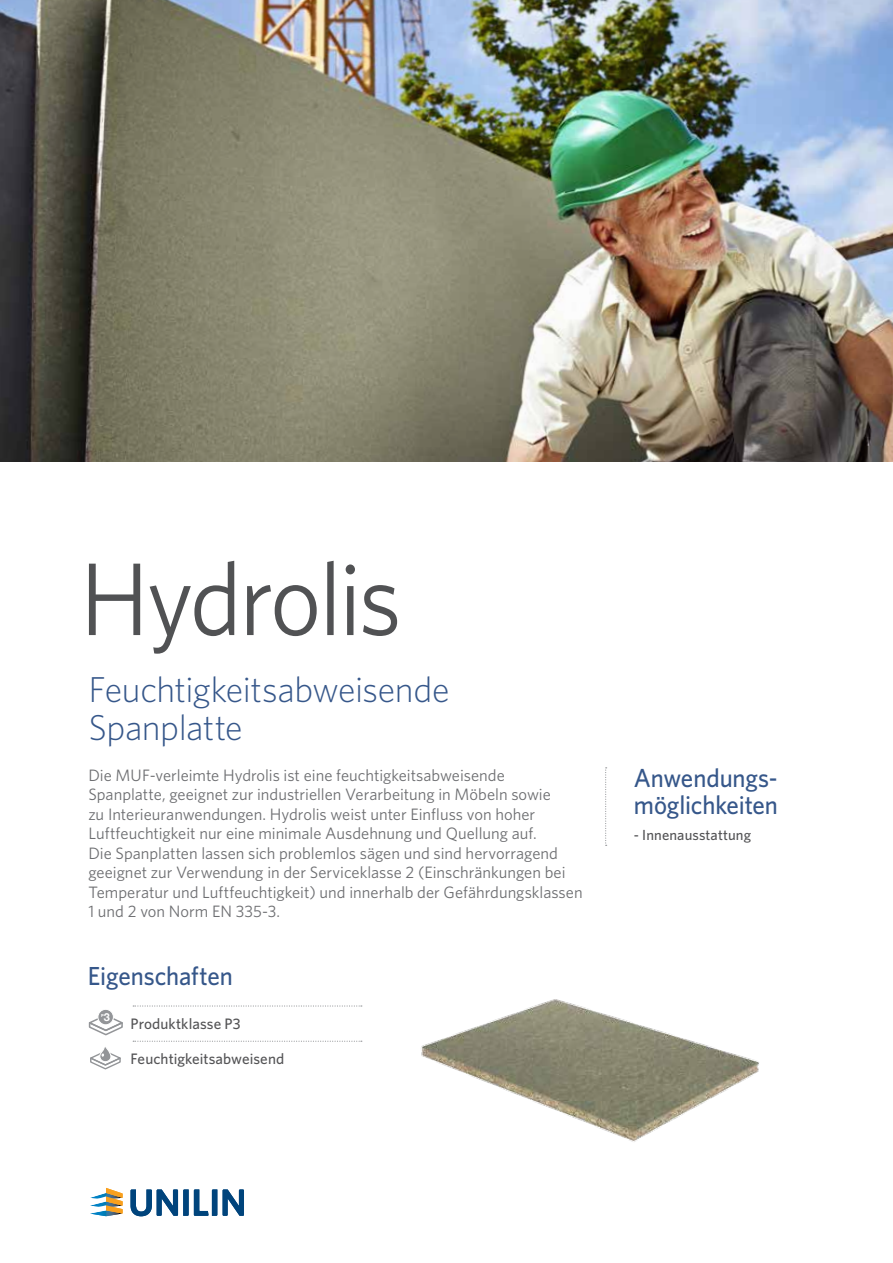
<style>
.page{position:relative;width:893px;height:1263px;background:#fff}
.page>*{position:absolute;margin:0;border:0;box-sizing:border-box;transform-origin:0 0}
.t1{font:103.5px "Whitney";letter-spacing:-.03em;color:#515254;scale:.95 1}
.t2{font:300 36px/37.5px "Whitney";letter-spacing:-.01em;color:#36578a}
.t3{font:500 26.1px/27px "Whitney";letter-spacing:-.005em;color:#36578a;scale:.95 1}
.t4{font:16.5px/19.5px "Whitney";color:#6d6e71}
.t5{font:500 15.15px "Whitney";letter-spacing:.005em;color:#545456}
.t6{font:500 14.55px "Whitney";letter-spacing:.005em;color:#545456}
.t7{font:700 10.95px "Helvetica Neue";color:#fff}
.t8{font:700 4.05px "Helvetica Neue";color:#fff}
</style>
<div class="page">
<svg style="left:605px;top:767px;width:2px;height:79px"></svg>
<svg style="left:133px;top:1005px;width:229px;height:1px"></svg>
<svg style="left:133px;top:1041px;width:229px;height:1px"></svg>
<svg style="left:223px;top:1189px;width:21px;height:27px"></svg>
<svg style="left:131px;top:1189px;width:86px;height:27px"></svg>
<svg style="left:90px;top:1188px;width:33px;height:28px"></svg>
<svg style="left:90px;top:1047px;width:31px;height:23px"></svg>
<svg style="left:89px;top:1018px;width:34px;height:17px"></svg>
<div style="left:98px;top:1009px;width:15px;height:16px;background:#939598;border-radius:50%"></div>
<div style="left:97px;top:1009px;width:17px;height:16px;border:1px solid #fff;border-radius:50%"></div>
<img style="left:0;top:0;width:893px;height:461px">
<img style="left:421px;top:999px;width:338px;height:143px">
<h1 class="t1" style="left:80px;top:530px;width:340px">Hydrolis</h1>
<h2 class="t2" style="left:88px;top:670px;width:363px">Feuchtigkeitsabweisende<br>Spanplatte</h2>
<p class="t4" style="left:88px;top:765px;width:496px">Die MUF-verleimte Hydrolis ist eine feuchtigkeitsabweisende Spanplatte, geeignet zur industriellen Verarbeitung in Möbeln sowie<br>zu Interieuranwendungen. Hydrolis weist unter Einfluss von hoher Luftfeuchtigkeit nur eine minimale Ausdehnung und Quellung auf.<br>Die Spanplatten lassen sich problemlos sägen und sind hervorragend geeignet zur Verwendung in der Serviceklasse 2 (Einschränkungen bei Temperatur und Luftfeuchtigkeit) und innerhalb der Gefährdungsklassen 1 und 2 von Norm EN 335-3.</p>
<h3 class="t3" style="left:634px;top:764px;width:153px">Anwendungs&shy;möglichkeiten</h3>
<p class="t6" style="left:634px;top:825px;width:119px">- Innenausstattung</p>
<h3 class="t3" style="left:88px;top:962px;width:154px">Eigenschaften</h3>
<p class="t5" style="left:130px;top:1014px;width:112px">Produktklasse P3</p>
<p class="t5" style="left:130px;top:1049px;width:155px">Feuchtigkeitsabweisend</p>
<p class="t8" style="left:101px;top:1011px;width:4px">P</p>
<p class="t7" style="left:104px;top:1007px;width:8px">3</p>
</div>
